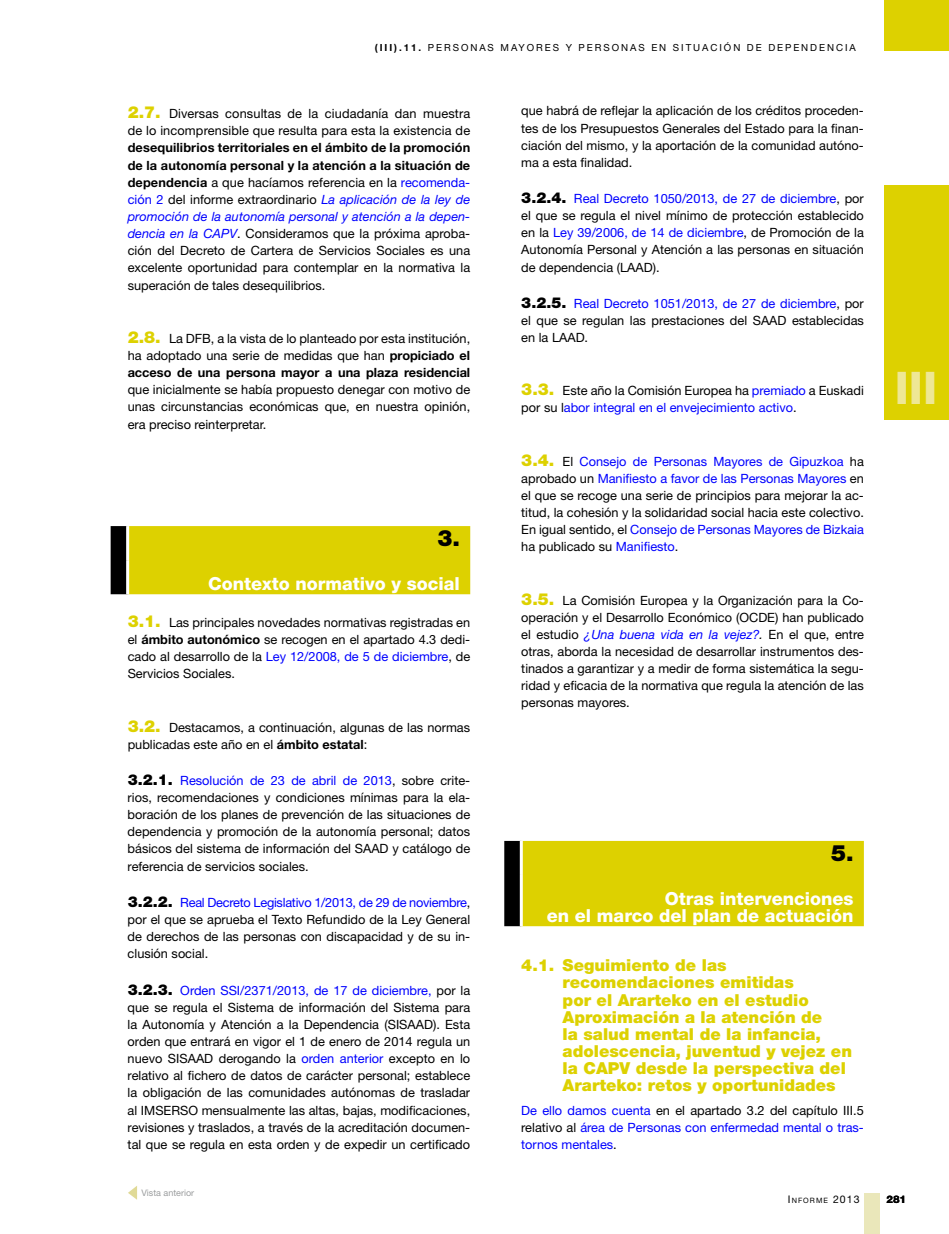
<style>
.page{position:relative;width:949px;height:1234px;background:#fff}
.page>*{position:absolute;margin:0;border:0;box-sizing:border-box;transform-origin:0 0}
.t1{font:800 45px "Helvetica Neue LT Std";color:#eee795}
.t2{font:900 22.5px "Helvetica Neue LT Std";color:#000}
.t3{font:800 18px/17.1px "Helvetica Neue LT Std";color:#fff;text-align:right}
.t4{font:900 16.5px/17.1px "Helvetica Neue LT Std";color:#ddd100}
.t5{font:12.75px/17.1px "Helvetica Neue LT Std";color:#000;text-align:justify}
.t6{font:12.75px/17.1px "Helvetica Neue LT Std";color:#00f}
.t7{font:800 10.5px "Helvetica Neue LT Std";color:#000}
.t8{font:9.75px "Helvetica Neue LT Std";color:#000}
.t9{font:700 9.75px "Helvetica Neue LT Std";color:#000}
.t10{font:9.75px "Helvetica Neue LT Std";letter-spacing:.2em;color:#000}
.t11{font:9px "Helvetica Neue LT Std";color:#9c9e9f}
.t12{font:7.35px "Helvetica Neue LT Std";letter-spacing:.145em;color:#000}
.s1{font-weight:400}
.s2{font-style:inherit}
.s3{font-weight:900;font-size:16.5px;color:#ddd100}
.s4{font-weight:700}
.s5{color:#00f}
.s6{font-style:italic;color:#00f}
.s7{font-weight:900;font-size:15px}
.s8{color:#000}
.s9{font-style:italic}
.s10{font-size:10.5px}
</style>
<div class="page">
<div style="left:111px;top:526px;width:359px;height:68px;background:#ddd100"></div>
<hr style="left:126px;top:526px;width:3px;height:34px;background:#fff">
<hr style="left:126px;top:560px;width:3px;height:34px;background:#fff">
<div style="left:504px;top:840px;width:359px;height:86px;background:#ddd100"></div>
<hr style="left:519px;top:840px;width:3px;height:34px;background:#fff">
<hr style="left:519px;top:874px;width:3px;height:52px;background:#fff">
<div style="left:883px;top:0;width:65px;height:51px;background:#ddd100"></div>
<div style="left:883px;top:185px;width:65px;height:234px;background:#ddd100"></div>
<div style="left:863px;top:1192px;width:16px;height:41px;background:#eae7ba"></div>
<svg style="left:128px;top:1186px;width:9px;height:13px"></svg>
<p class="t9" style="left:375px;top:41px;width:65px">(III).11. <span class="s1">PER</span></p>
<p class="t10" style="left:452px;top:42px;width:13px">SON</p>
<p class="t10" style="left:479px;top:42px;width:51px">AS M AYORE</p>
<p class="t8" style="left:552px;top:42px;width:28px"><span class="s2">S</span>ypersonas</p>
<p class="t8" style="left:651px;top:42px;width:4px">en</p>
<p class="t8" style="left:672px;top:42px;width:2px">situaci</p>
<p class="t8" style="left:723px;top:42px;width:27px">ón de</p>
<p class="t8" style="left:768px;top:42px;width:2px">dependencia</p>
<p class="t5" style="left:128px;top:105px;width:344px"><span class="s3">2.7.</span> Diversas consultas de la ciudadanía dan muestra de lo incomprensible que resulta para esta la existencia de</p>
<p class="t5" style="left:128px;top:139px;width:344px"><span class="s4">desequilibrios territoriales en el ámbito de la promoción de la autonomía personal y la atención a la situación de dependencia</span> a que hacíamos referencia en la <span class="s5">recomenda&shy;ción 2</span> del informe extraordinario <span class="s6">La aplicación de la ley de promoción de la autonomía personal y atención a la depen&shy;dencia en la CAPV</span>. Consideramos que la próxima aproba&shy;ción del Decreto de Cartera de Servicios Sociales es una excelente oportunidad para contemplar en la normativa la superación de tales desequilibrios.</p>
<p class="t5" style="left:128px;top:329px;width:344px"><span class="s3">2.8.</span> La DFB, a la vista de lo planteado por esta institución, ha adoptado una serie de medidas que han <span class="s4">propiciado el acceso de una persona mayor a una plaza residencial</span></p>
<p class="t5" style="left:128px;top:381px;width:344px">que inicialmente se había propuesto denegar con motivo de unas circunstancias económicas que, en nuestra opinión, era preciso reinterpretar.</p>
<h2 class="t2" style="left:437px;top:525px;width:24px">3.</h2>
<h3 class="t3" style="left:208px;top:575px;width:253px">Contexto normativo y social</h3>
<p class="t5" style="left:128px;top:613px;width:344px"><span class="s3">3.1.</span> Las principales novedades normativas registradas en el <span class="s4">ámbito autonómico</span> se recogen en el apartado 4.3 dedi&shy;cado al desarrollo de la <span class="s5">Ley 12/2008, de 5 de diciembre</span>, de Servicios Sociales.</p>
<p class="t5" style="left:128px;top:718px;width:344px"><span class="s3">3.2.</span> Destacamos, a continuación, algunas de las normas publicadas este año en el <span class="s4">ámbito estatal</span>:</p>
<p class="t5" style="left:128px;top:771px;width:344px"><span class="s7">3.2.1.</span> <span class="s5">Resolución de 23 de abril de 2013</span>, sobre crite&shy;rios, recomendaciones y condiciones mínimas para la ela&shy;boración de los planes de prevención de las situaciones de dependencia y promoción de la autonomía personal; datos básicos del sistema de información del SAAD y catálogo de referencia de servicios sociales.</p>
<p class="t5" style="left:128px;top:893px;width:344px"><span class="s7">3.2.2.</span> <span class="s5">Real Decreto Legislativo 1/2013, de 29 de noviembre</span>, por el que se aprueba el Texto Refundido de la Ley General de derechos de las personas con discapacidad y de su in&shy;clusión social.</p>
<p class="t5" style="left:128px;top:981px;width:344px"><span class="s7">3.2.3.</span> <span class="s5">Orden SSI/2371/2013, de 17 de diciembre,</span> por la que se regula el Sistema de información del Sistema para la Autonomía y Atención a la Dependencia (SISAAD). Esta orden que entrará en vigor el 1 de enero de 2014 regula un nuevo SISAAD derogando la <span class="s5">orden anterior</span> excepto en lo relativo al fichero de datos de carácter personal; establece la obligación de las comunidades autónomas de trasladar al IMSERSO mensualmente las altas, bajas, modificaciones, revisiones y traslados, a través de la acreditación documen&shy;tal que se regula en esta orden y de expedir un certificado</p>
<p class="t5" style="left:521px;top:102px;width:344px">que habrá de reflejar la aplicación de los créditos proceden&shy;tes de los Presupuestos Generales del Estado para la finan&shy;ciación del mismo, y la aportación de la comunidad autóno&shy;ma a esta finalidad.</p>
<p class="t5" style="left:521px;top:190px;width:344px"><span class="s7">3.2.4.</span> <span class="s5">Real Decreto 1050/2013, de 27 de diciembre</span>, por el que se regula el nivel mínimo de protección establecido en la <span class="s5">Ley 39/2006, de 14 de diciembre</span>, de Promoción de la Autonomía Personal y Atención a las personas en situación de dependencia (LAAD).</p>
<p class="t5" style="left:521px;top:294px;width:344px"><span class="s7">3.2.5.</span> <span class="s5">Real Decreto 1051/2013, de 27 de diciembre</span>, por el que se regulan las prestaciones del SAAD establecidas en la LAAD.</p>
<p class="t6" style="left:521px;top:382px;width:344px"><span class="s3">3.3.</span> <span class="s8">Este año la Comisión Europea ha</span> premiado <span class="s8">a Euskadi por su l</span>abor integral en el envejecimiento activo<span class="s8">.</span></p>
<p class="t5" style="left:521px;top:452px;width:344px"><span class="s3">3.4.</span> El <span class="s5">Consejo de Personas Mayores de Gipuzkoa</span> ha aprobado un <span class="s5">Manifiesto a favor de las Personas Mayores</span> en el que se recoge una serie de principios para mejorar la ac&shy;titud, la cohesión y la solidaridad social hacia este colectivo.<br>En igual sentido, el <span class="s5">Consejo de Personas Mayores de Bizkaia </span>ha publicado su <span class="s5">Manifiesto</span>.</p>
<p class="t5" style="left:521px;top:591px;width:344px"><span class="s3">3.5.</span> La Comisión Europea y la Organización para la Co&shy;operación y el Desarrollo Económico (OCDE) han publicado el estudio <span class="s6">¿Una buena vida en la vejez?</span><span class="s9">.</span> En el que, entre otras, aborda la necesidad de desarrollar instrumentos des&shy;tinados a garantizar y a medir de forma sistemática la segu&shy;ridad y eficacia de la normativa que regula la atención de las personas mayores.</p>
<h2 class="t2" style="left:830px;top:839px;width:24px">5.</h2>
<h3 class="t3" style="left:546px;top:889px;width:308px">Otras intervenciones<br>en el marco del plan de actuación</h3>
<p class="t4" style="left:562px;top:956px;width:291px;text-indent:-41px">4.1. Seguimiento de las recomendaciones emitidas<br>por el Ararteko en el estudio<br>Aproximación a la atención de<br>la salud mental de la infancia, adolescencia, juventud y vejez en la CAPV desde la perspectiva del<br>Ararteko: retos y oportunidades</p>
<p class="t6" style="left:521px;top:1101px;width:344px;text-align:justify">De ello damos cuenta <span class="s8">en el apartado 3.2 del capítulo III.5 relativo al</span> área de Personas con enfermedad mental o tras&shy;tornos mentales<span class="s8">.</span></p>
<h1 class="t1" style="left:894px;top:360px;width:44px">III</h1>
<p class="t11" style="left:141px;top:1187px;width:54px">Vista anterior</p>
<p class="t12" style="left:787px;top:1195px;width:73px"><span class="s10">I</span>NFORME <span class="s10">2013</span></p>
<p class="t7" style="left:886px;top:1192px;width:21px">281</p>
</div>
